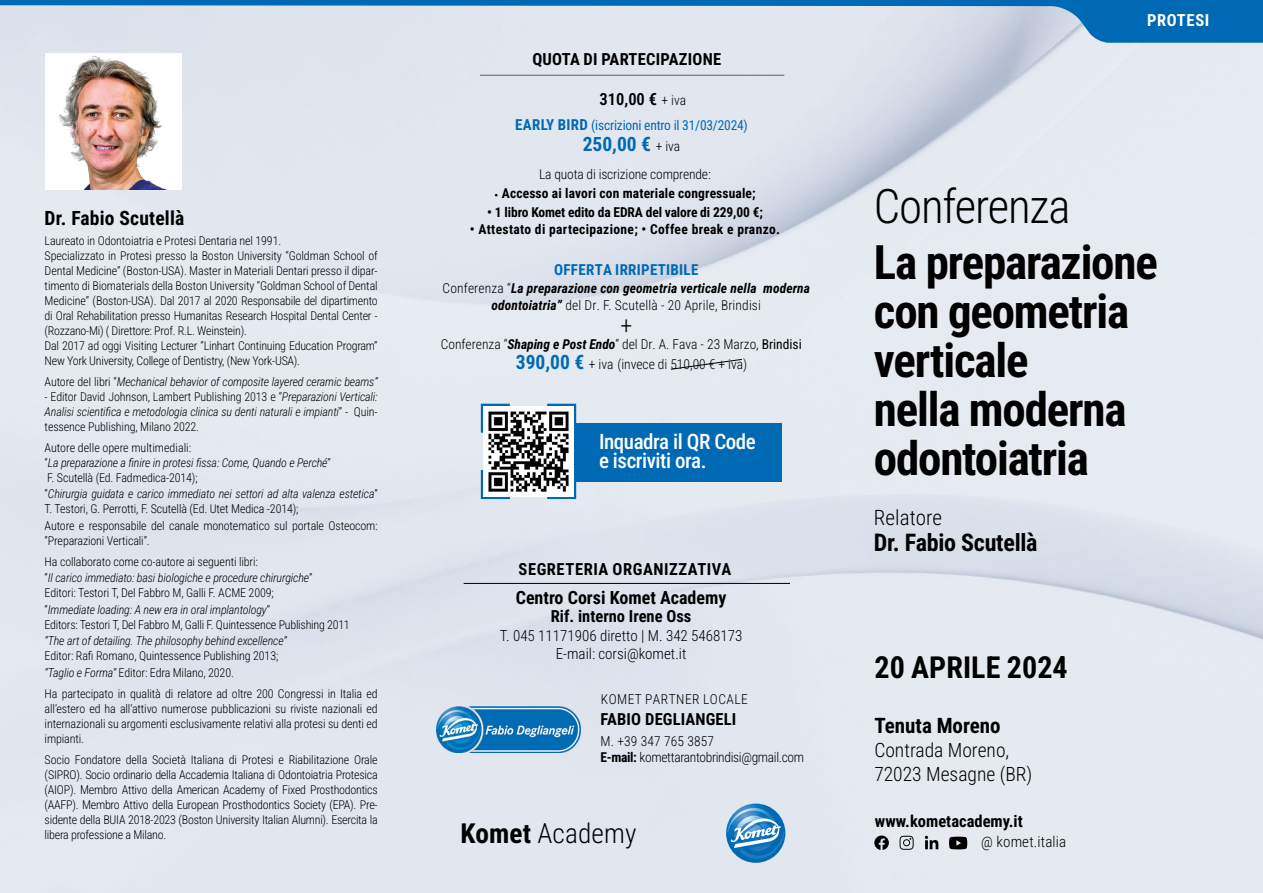
<style>
.page{position:relative;width:1263px;height:893px;background:#fff}
.page>*{position:absolute;margin:0;border:0;box-sizing:border-box;transform-origin:0 0}
.t1{font:700 46.95px/48.9px "Roboto Condensed";letter-spacing:-.025em;color:#000}
.t2{font:300 46.95px "Roboto Condensed";letter-spacing:-.025em;color:#000}
.t3{font:700 30px "Roboto Condensed";letter-spacing:.005em;color:#000}
.t4{font:300 27.3px "Roboto Condensed";letter-spacing:.005em;color:#000}
.t5{font:700 24px "Roboto Condensed";letter-spacing:-.01em;color:#000}
.t6{font:300 24px "Roboto Condensed";color:#000}
.t7{font:500 21px/19.2px "Roboto Condensed";letter-spacing:-.02em;color:#fff}
.t8{font:700 21px "Roboto Condensed";color:#000}
.t9{font:300 21px "Roboto Condensed";letter-spacing:.005em;color:#000}
.t10{font:300 19.5px/23.5px "Roboto Condensed";color:#000}
.t11{font:700 19.5px "Roboto Condensed";letter-spacing:.01em;color:#000}
.t12{font:700 19.5px "Roboto Condensed";color:#0069b4}
.t13{font:700 18px "Roboto Condensed";color:#000}
.t14{font:700 16.5px "Roboto Condensed";letter-spacing:.01em;color:#000}
.t15{font:700 16.5px "Roboto Condensed";letter-spacing:.035em;color:#000}
.t16{font:600 16.5px "Roboto Condensed";color:#000}
.t17{font:700 16.5px "Roboto Condensed";letter-spacing:.04em;color:#fff}
.t18{font:300 15px/18px "Roboto Condensed";color:#000;text-align:center}
.t19{font:700 15px "Roboto Condensed";letter-spacing:.02em;color:#0069b4}
.t20{font:300 13.5px "Roboto Condensed";color:#000}
.t21{font:italic 700 13.5px/16.5px "Roboto Condensed";letter-spacing:.01em;color:#000;text-align:center}
.t22{font:700 13.5px "Roboto Condensed";letter-spacing:.01em;color:#000}
.t23{font:300 13.5px/15.8px "Roboto Condensed";letter-spacing:-.025em;color:#000}
.t24{font:700 13.5px "Roboto Condensed";letter-spacing:-.01em;color:#000}
.t25{font:13.5px "Roboto Condensed";letter-spacing:-.015em;color:#0069b4}
.t26{font:300 13.5px "Roboto Condensed";letter-spacing:.035em;color:#000}
.t27{font:300 12px/15px "Roboto Condensed";letter-spacing:-.01em;color:#000}
.t28{font:italic 300 12px/15px "Roboto Condensed";letter-spacing:-.01em;color:#000}
.s1{font-style:normal}
.s2{font-style:italic}
.s3{font-weight:300;font-size:13.5px}
.s4{font-weight:700;font-size:15px}
.s5{font-weight:300;font-size:13.5px;color:#000}
.s6{font-weight:300}
.s7{font-weight:300;font-style:normal}
.s8{font-weight:700;font-style:italic}
.s9{font-weight:400}
.s10{font-weight:700;font-size:19.5px;color:#0069b4}
.s11{font-weight:700}
</style>
<div class="page">
<div style="left:0;top:43px;width:1263px;height:850px;background:#e3e7ef"></div>
<svg style="left:925px;top:836px;width:13px;height:13px"></svg>
<svg style="left:949px;top:837px;width:18px;height:12px"></svg>
<svg style="left:874px;top:835px;width:15px;height:15px"></svg>
<svg style="left:899px;top:836px;width:15px;height:14px"></svg>
<svg style="left:0;top:0;width:1263px;height:43px;fill:#dee2ec"></svg>
<div style="left:45px;top:53px;width:136px;height:137px;background:#fff"></div>
<img style="left:59px;top:55px;width:108px;height:135px">
<hr style="left:480px;top:75px;width:304px;height:1px;background:#000">
<svg style="left:671px;top:359px;width:71px;height:11px"></svg>
<hr style="left:464px;top:583px;width:325px;height:1px;background:#000">
<svg style="left:726px;top:803px;width:59px;height:60px"></svg>
<svg style="left:727px;top:808px;width:57px;height:50px"></svg>
<img style="left:436px;top:706px;width:145px;height:46px">
<div style="left:550px;top:423px;width:232px;height:58px;background:#0069b4"></div>
<svg style="left:481px;top:404px;width:29px;height:29px"></svg>
<svg style="left:547px;top:481px;width:29px;height:18px"></svg>
<svg style="left:547px;top:404px;width:29px;height:19px"></svg>
<svg style="left:481px;top:470px;width:29px;height:29px"></svg>
<img style="left:483px;top:406px;width:91px;height:90px">
<h3 class="t11" style="left:45px;top:204px;width:141px">Dr. Fabio Scutellà</h3>
<p class="t27" style="left:45px;top:232px;width:335px">Laureato in Odontoiatria e Protesi Dentaria nel 1991.<br>Specializzato in Protesi presso la Boston University “Goldman School of Dental Medicine” (Boston-USA). Master in Materiali Dentari presso il dipar&shy;timento di Biomaterials della Boston University “Goldman School of Dental Medicine” (Boston-USA). Dal 2017 al 2020 Responsabile del dipartimento di Oral Rehabilitation presso Humanitas Research Hospital Dental Center - (Rozzano-Mi) ( Direttore: Prof. R.L. Weinstein).<br>Dal 2017 ad oggi Visiting Lecturer “Linhart Continuing Education Program” New York University, College of Dentistry, (New York-USA).</p>
<p class="t28" style="left:45px;top:373px;width:334px"><span class="s1">Autore deI libri “</span>Mechanical behavior of composite layered ceramic beams”</p>
<p class="t28" style="left:45px;top:388px;width:335px;text-align:justify"><span class="s1">- Editor David Johnson, Lambert Publishing 2013 e “</span>Preparazioni Verticali:<br>Analisi scientifica e metodologia clinica su denti naturali e impianti<span class="s1">” - Quin&shy;tessence Publishing, Milano 2022.</span></p>
<p class="t27" style="left:45px;top:439px;width:288px">Autore delle opere multimediali:<br>“<span class="s2">La preparazione a finire in protesi fissa: Come, Quando e Perché</span>”<br>F. Scutellà (Ed. Fadmedica-2014);</p>
<p class="t28" style="left:45px;top:486px;width:335px"><span class="s1">“</span>Chirurgia guidata e carico immediato nei settori ad alta valenza estetica<span class="s1">”<br>T. Testori, G. Perrotti, F. Scutellà (Ed. Utet Medica -2014);</span></p>
<p class="t27" style="left:45px;top:517px;width:335px">Autore e responsabile del canale monotematico sul portale Osteocom: “Preparazioni Verticali”.</p>
<p class="t28" style="left:45px;top:553px;width:269px;line-height:16.5px"><span class="s1">Ha collaborato come co-autore ai seguenti libri:<br>“</span>Il carico immediato: basi biologiche e procedure chirurgiche<span class="s1">”</span></p>
<p class="t27" style="left:45px;top:584px;width:231px;line-height:16.5px">Editori: Testori T, Del Fabbro M, Galli F. ACME 2009; “<span class="s2">Immediate loading: A new era in oral implantology</span>”</p>
<p class="t27" style="left:45px;top:616px;width:307px">Editors: Testori T, Del Fabbro M, Galli F. Quintessence Publishing 2011</p>
<p class="t28" style="left:45px;top:633px;width:244px">“The art of detailing. The philosophy behind excellence”</p>
<p class="t27" style="left:45px;top:647px;width:235px;line-height:16.5px">Editor: Rafi Romano, Quintessence Publishing 2013; <span class="s2">“Taglio e Forma”</span> Editor: Edra Milano, 2020.</p>
<p class="t27" style="left:45px;top:685px;width:335px;text-align:justify">Ha partecipato in qualità di relatore ad oltre 200 Congressi in Italia ed all’estero ed ha all’attivo numerose pubblicazioni su riviste nazionali ed internazionali su argomenti esclusivamente relativi alla protesi su denti ed impianti.</p>
<p class="t27" style="left:45px;top:751px;width:335px;text-align:justify">Socio Fondatore della Società Italiana di Protesi e Riabilitazione Orale (SIPRO). Socio ordinario della Accademia Italiana di Odontoiatria Protesica (AIOP). Membro Attivo della American Academy of Fixed Prosthodontics (AAFP). Membro Attivo della European Prosthodontics Society (EPA). Pre&shy;sidente della BUIA 2018-2023 (Boston University Italian Alumni). Esercita la libera professione a Milano.</p>
<h3 class="t14" style="left:532px;top:48px;width:190px">QUOTA DI PARTECIPAZIONE</h3>
<h3 class="t16" style="left:600px;top:87px;width:88px">310,00 € <span class="s3">+ iva</span></h3>
<p class="t25" style="left:515px;top:116px;width:234px"><span class="s4">EARLY BIRD</span> (iscrizioni entro il 31/03/2024)</p>
<h3 class="t12" style="left:583px;top:131px;width:99px">250,00 € <span class="s5">+ iva</span></h3>
<p class="t20" style="left:539px;top:165px;width:173px">La quota di iscrizione comprende:</p>
<p class="t22" style="left:494px;top:184px;width:263px"><span class="s6">•</span> Accesso ai lavori con materiale congressuale;</p>
<p class="t24" style="left:487px;top:203px;width:277px">• 1 libro Komet edito da EDRA del valore di 229,00 €;</p>
<p class="t22" style="left:470px;top:220px;width:312px">• Attestato di partecipazione; • Coffee break e pranzo.</p>
<p class="t19" style="left:554px;top:260px;width:146px">OFFERTA IRRIPETIBILE</p>
<p class="t21" style="left:443px;top:280px;width:369px"><span class="s7">Conferenza “</span>La preparazione con geometria verticale nella moderna odontoiatria” <span class="s7">del Dr. F. Scutellà - 20 Aprile, Brindisi</span></p>
<h3 class="t6" style="left:620px;top:308px;width:13px">+</h3>
<p class="t20" style="left:441px;top:334px;width:363px">Conferenza “<span class="s8">Shaping e Post Endo</span>“ del Dr. A. Fava - 23 Marzo, <span class="s9">Brindisi</span></p>
<p class="t20" style="left:516px;top:355px;width:233px"><span class="s10">390,00 €</span> + iva (invece di 510,00 € + iva)</p>
<h3 class="t7" style="left:599px;top:431px;width:158px">Inquadra il QR Code e iscriviti ora.</h3>
<h3 class="t15" style="left:518px;top:558px;width:214px">SEGRETERIA ORGANIZZATIVA</h3>
<h3 class="t13" style="left:516px;top:585px;width:212px">Centro Corsi Komet Academy</h3>
<h3 class="t14" style="left:551px;top:604px;width:142px">Rif. interno Irene Oss</h3>
<p class="t18" style="left:500px;top:626px;width:244px">T. 045 11171906 diretto | M. 342 5468173<br>E-mail: corsi@komet.it</p>
<p class="t26" style="left:601px;top:690px;width:148px">KOMET PARTNER LOCALE</p>
<h3 class="t14" style="left:601px;top:708px;width:137px">FABIO DEGLIANGELI</h3>
<p class="t23" style="left:601px;top:733px;width:205px">M. +39 347 765 3857<br><span class="s11">E-mail:</span> komettarantobrindisi@gmail.com</p>
<h3 class="t4" style="left:460px;top:815px;width:177px"><span class="s11">Komet</span> Academy</h3>
<h1 class="t2" style="left:874px;top:173px;width:198px">Conferenza</h1>
<h3 class="t17" style="left:1147px;top:8px;width:64px">PROTESI</h3>
<h1 class="t1" style="left:874px;top:236px;width:285px">La preparazione con geometria verticale<br>nella moderna odontoiatria</h1>
<h3 class="t9" style="left:874px;top:503px;width:70px">Relatore</h3>
<h3 class="t5" style="left:874px;top:526px;width:165px">Dr. Fabio Scutellà</h3>
<h2 class="t3" style="left:874px;top:646px;width:195px">20 APRILE 2024</h2>
<h3 class="t8" style="left:874px;top:711px;width:128px">Tenuta Moreno</h3>
<h3 class="t10" style="left:874px;top:738px;width:160px">Contrada Moreno,<br>72023 Mesagne (BR)</h3>
<h3 class="t14" style="left:875px;top:809px;width:149px">www.kometacademy.it</h3>
<p class="t18" style="left:981px;top:832px;width:87px">@ komet.italia</p>
</div>
